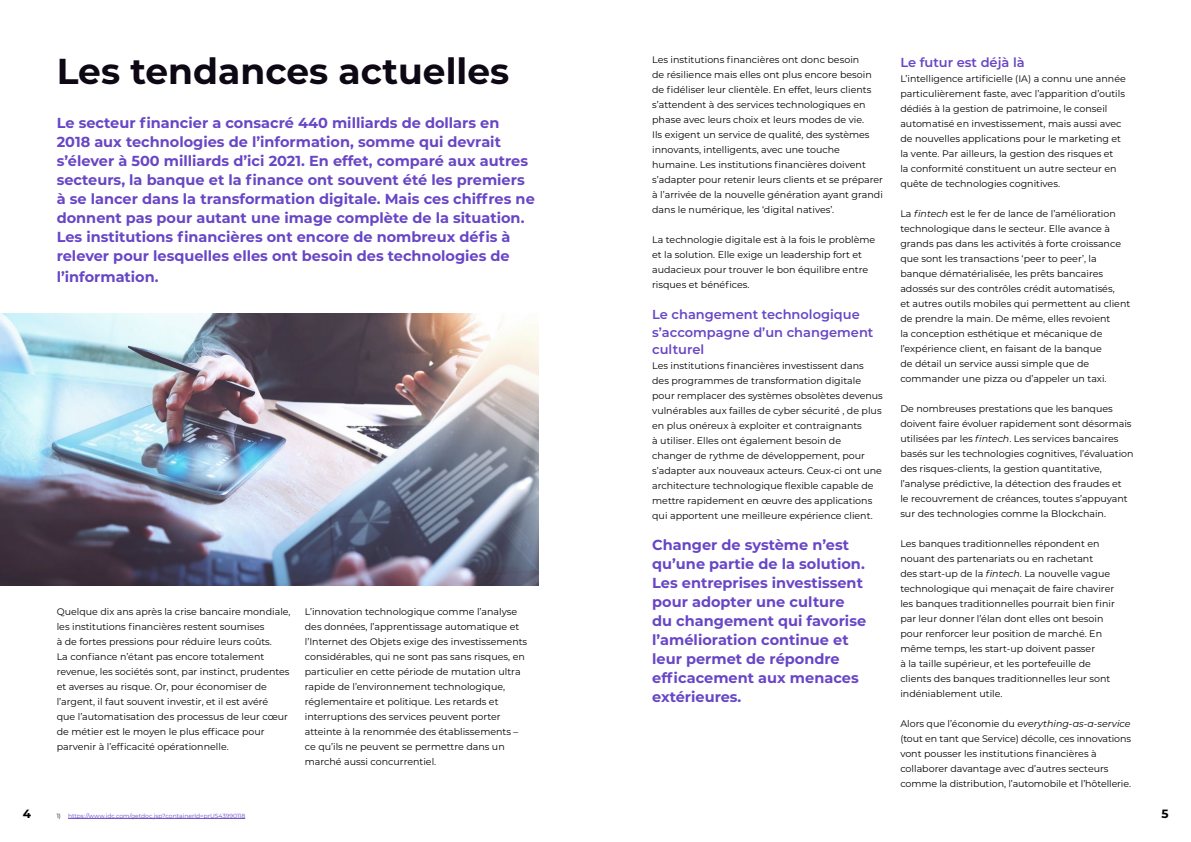
<style>
.page{position:relative;width:1191px;height:842px;background:#fff}
.page>*{position:absolute;margin:0;border:0;box-sizing:border-box;transform-origin:0 0}
.t1{font:700 36px "Montserrat";color:#0d0814}
.t2{font:700 14.5px/19px "Montserrat";color:#6846c6}
.t3{font:600 13px/17px "Montserrat";color:#6846c6}
.t4{font:700 12px "Montserrat";color:#000}
.t5{font:9.5px/15px "Montserrat";color:#000}
.t6{font:6px "Montserrat";color:#6846c6}
.s1{font-style:italic}
.s2{color:#000}
</style>
<div class="page">
<img style="left:0;top:313px;width:539px;height:272px">
<hr style="left:68px;top:818px;width:177px;height:1px;background:#6846c6">
<h1 class="t1" style="left:57px;top:45px;width:454px">Les tendances actuelles</h1>
<p class="t2" style="left:57px;top:113px;width:479px">Le secteur financier a consacré 440 milliards de dollars en 2018 aux technologies de l’information, somme qui devrait s’élever à 500 milliards d’ici 2021. En effet, comparé aux autres secteurs, la banque et la finance ont souvent été les premiers à se lancer dans la transformation digitale. Mais ces chiffres ne donnent pas pour autant une image complète de la situation.<br>Les institutions financières ont encore de nombreux défis à relever pour lesquelles elles ont besoin des technologies de</p>
<h2 class="t2" style="left:57px;top:266px;width:103px">l’information.</h2>
<p class="t5" style="left:57px;top:604px;width:235px">Quelque dix ans après la crise bancaire mondiale, les institutions financières restent soumises<br>à de fortes pressions pour réduire leurs coûts.<br>La confiance n’étant pas encore totalement revenue, les sociétés sont, par instinct, prudentes et averses au risque. Or, pour économiser de l’argent, il faut souvent investir, et il est avéré<br>que l’automatisation des processus de leur cœur de métier est le moyen le plus efficace pour parvenir à l’efficacité opérationnelle.</p>
<p class="t5" style="left:305px;top:604px;width:224px">L’innovation technologique comme l’analyse des données, l’apprentissage automatique et l’Internet des Objets exige des investissements considérables, qui ne sont pas sans risques, en particulier en cette période de mutation ultra rapide de l’environnement technologique, réglementaire et politique. Les retards et interruptions des services peuvent porter atteinte à la renommée des établissements – ce qu’ils ne peuvent se permettre dans un marché aussi concurrentiel.</p>
<p class="t5" style="left:652px;top:52px;width:232px">Les institutions financières ont donc besoin<br>de résilience mais elles ont plus encore besoin de fidéliser leur clientèle. En effet, leurs clients s’attendent à des services technologiques en phase avec leurs choix et leurs modes de vie.<br>Ils exigent un service de qualité, des systèmes innovants, intelligents, avec une touche humaine. Les institutions financières doivent s’adapter pour retenir leurs clients et se préparer à l’arrivée de la nouvelle génération ayant grandi dans le numérique, les ‘digital natives’.</p>
<p class="t5" style="left:652px;top:232px;width:225px">La technologie digitale est à la fois le problème et la solution. Elle exige un leadership fort et audacieux pour trouver le bon équilibre entre risques et bénéfices.</p>
<h3 class="t3" style="left:652px;top:306px;width:223px">Le changement technologique s’accompagne d’un changement culturel</h3>
<p class="t5" style="left:652px;top:357px;width:232px">Les institutions financières investissent dans des programmes de transformation digitale pour remplacer des systèmes obsolètes devenus vulnérables aux failles de cyber sécurité , de plus en plus onéreux à exploiter et contraignants<br>à utiliser. Elles ont également besoin de changer de rythme de développement, pour s’adapter aux nouveaux acteurs. Ceux-ci ont une architecture technologique flexible capable de mettre rapidement en œuvre des applications qui apportent une meilleure expérience client.</p>
<h2 class="t2" style="left:652px;top:534px;width:215px">Changer de système n’est qu’une partie de la solution.<br>Les entreprises investissent pour adopter une culture du changement qui favorise l’amélioration continue et leur permet de répondre efficacement aux menaces extérieures.</h2>
<h3 class="t3" style="left:900px;top:53px;width:126px">Le futur est déjà là</h3>
<p class="t5" style="left:900px;top:70px;width:227px">L’intelligence artificielle (IA) a connu une année particulièrement faste, avec l’apparition d’outils dédiés à la gestion de patrimoine, le conseil automatisé en investissement, mais aussi avec de nouvelles applications pour le marketing et la vente. Par ailleurs, la gestion des risques et<br>la conformité constituent un autre secteur en quête de technologies cognitives.</p>
<p class="t5" style="left:900px;top:205px;width:231px">La <span class="s1">fintech</span> est le fer de lance de l’amélioration technologique dans le secteur. Elle avance à grands pas dans les activités à forte croissance que sont les transactions ‘peer to peer’, la banque dématérialisée, les prêts bancaires adossés sur des contrôles crédit automatisés,<br>et autres outils mobiles qui permettent au client de prendre la main. De même, elles revoient<br>la conception esthétique et mécanique de l’expérience client, en faisant de la banque<br>de détail un service aussi simple que de commander une pizza ou d’appeler un taxi.</p>
<p class="t5" style="left:900px;top:400px;width:235px">De nombreuses prestations que les banques doivent faire évoluer rapidement sont désormais utilisées par les <span class="s1">fintech</span>. Les services bancaires basés sur les technologies cognitives, l’évaluation des risques-clients, la gestion quantitative, l’analyse prédictive, la détection des fraudes et<br>le recouvrement de créances, toutes s’appuyant sur des technologies comme la Blockchain.</p>
<p class="t5" style="left:900px;top:535px;width:216px">Les banques traditionnelles répondent en nouant des partenariats ou en rachetant<br>des start-up de la <span class="s1">fintech</span>. La nouvelle vague technologique qui menaçait de faire chavirer les banques traditionnelles pourrait bien finir par leur donner l’élan dont elles ont besoin pour renforcer leur position de marché. En même temps, les start-up doivent passer<br>à la taille supérieur, et les portefeuille de clients des banques traditionnelles leur sont indéniablement utile.</p>
<p class="t5" style="left:900px;top:715px;width:232px">Alors que l’économie du <span class="s1">everything-as-a-service </span>(tout en tant que Service) décolle, ces innovations vont pousser les institutions financières à collaborer davantage avec d’autres secteurs comme la distribution, l’automobile et l’hôtellerie.</p>
<p class="t4" style="left:23px;top:805px;width:10px">4</p>
<p class="t4" style="left:1161px;top:805px;width:9px">5</p>
<p class="t6" style="left:57px;top:811px;width:190px"><span class="s2">1)</span> https://www.idc.com/getdoc.jsp?containerId=prUS43990118</p>
</div>
